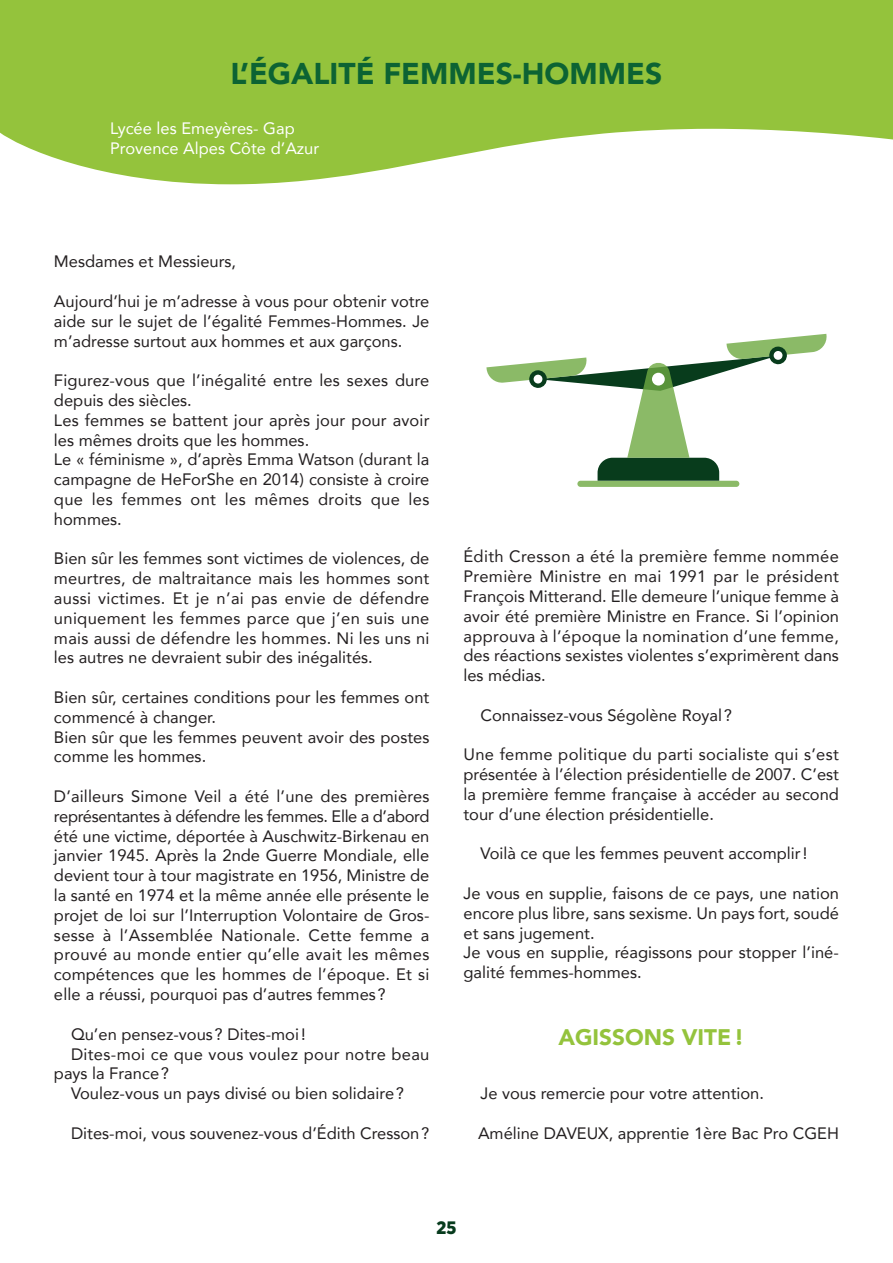
<style>
.page{position:relative;width:893px;height:1263px;background:#fff}
.page>*{position:absolute;margin:0;border:0;box-sizing:border-box;transform-origin:0 0}
.t1{font:900 30px "Avenir";color:#0c6333}
.t2{font:900 22.5px "Avenir";color:#94c33c}
.t3{font:900 18px "Gotham Narrow";color:#073b1d}
.t4{font:16.5px/19.8px "Avenir";color:#231f20;text-align:justify}
.t5{font:16.5px/19.8px "Avenir";color:#fff}
.t6{font:16.5px "Avenir";letter-spacing:.02em;color:#231f20}
</style>
<div class="page">
<svg style="left:0;top:0;width:893px;height:184px;fill:#94c33c"></svg>
<div style="left:577px;top:481px;width:162px;height:6px;background:#8bba67;border-radius:3px"></div>
<svg style="left:486px;top:334px;width:340px;height:147px"></svg>
<svg style="left:773px;top:351px;width:10px;height:9px"></svg>
<h1 class="t1" style="left:231px;top:48px;width:433px">L’ÉGALITÉ FEMMES-HOMMES</h1>
<p class="t5" style="left:110px;top:118px;width:211px">Lycée les Emeyères- Gap<br>Provence Alpes Côte d’Azur</p>
<p class="t4" style="left:54px;top:251px;width:184px">Mesdames et Messieurs,</p>
<p class="t4" style="left:54px;top:291px;width:377px">Aujourd’hui je m’adresse à vous pour obtenir votre aide sur le sujet de l’égalité Femmes-Hommes. Je m’adresse surtout aux hommes et aux garçons.</p>
<p class="t4" style="left:54px;top:370px;width:377px;text-align:left">Figurez-vous que l’inégalité entre les sexes dure depuis des siècles.<br>Les femmes se battent jour après jour pour avoir les mêmes droits que les hommes.<br>Le « féminisme », d’après Emma Watson (durant la campagne de HeForShe en 2014) consiste à croire que les femmes ont les mêmes droits que les hommes.</p>
<p class="t4" style="left:54px;top:548px;width:377px">Bien sûr les femmes sont victimes de violences, de meurtres, de maltraitance mais les hommes sont aussi victimes. Et je n’ai pas envie de défendre uniquement les femmes parce que j’en suis une mais aussi de défendre les hommes. Ni les uns ni les autres ne devraient subir des inégalités.</p>
<p class="t4" style="left:54px;top:687px;width:377px;text-align:left">Bien sûr, certaines conditions pour les femmes ont commencé à changer.<br>Bien sûr que les femmes peuvent avoir des postes comme les hommes.</p>
<p class="t4" style="left:54px;top:786px;width:377px">D’ailleurs Simone Veil a été l’une des premières représentantes à défendre les femmes. Elle a d’abord été une victime, déportée à Auschwitz-Birkenau en janvier 1945. Après la 2nde Guerre Mondiale, elle devient tour à tour magistrate en 1956, Ministre de la santé en 1974 et la même année elle présente le projet de loi sur l’Interruption Volontaire de Gros&shy;sesse à l’Assemblée Nationale. Cette femme a prouvé au monde entier qu’elle avait les mêmes compétences que les hommes de l’époque. Et si elle a réussi, pourquoi pas d’autres femmes ?</p>
<p class="t4" style="left:71px;top:1023px;width:236px">Qu’en pensez-vous ? Dites-moi!</p>
<p class="t6" style="left:71px;top:1040px;width:360px">Dites-moi ce que vous voulez pour notre beau</p>
<p class="t4" style="left:54px;top:1063px;width:117px">pays la France?</p>
<p class="t4" style="left:71px;top:1083px;width:335px">Voulez-vous un pays divisé ou bien solidaire?</p>
<p class="t4" style="left:71px;top:1122px;width:360px">Dites-moi, vous souvenez-vous d’Édith Cresson?</p>
<p class="t4" style="left:463px;top:546px;width:377px">Édith Cresson a été la première femme nommée Première Ministre en mai 1991 par le président François Mitterand. Elle demeure l’unique femme à avoir été première Ministre en France. Si l’opinion approuva à l’époque la nomination d’une femme, des réactions sexistes violentes s’exprimèrent dans les médias.</p>
<p class="t4" style="left:480px;top:705px;width:253px">Connaissez-vous Ségolène Royal ?</p>
<p class="t4" style="left:463px;top:744px;width:377px">Une femme politique du parti socialiste qui s’est présentée à l’élection présidentielle de 2007. C’est la première femme française à accéder au second tour d’une élection présidentielle.</p>
<p class="t4" style="left:480px;top:843px;width:328px">Voilà ce que les femmes peuvent accomplir!</p>
<p class="t4" style="left:463px;top:883px;width:377px;text-align:left">Je vous en supplie, faisons de ce pays, une nation encore plus libre, sans sexisme. Un pays fort, soudé et sans jugement.<br>Je vous en supplie, réagissons pour stopper l’iné&shy;galité femmes-hommes.</p>
<h2 class="t2" style="left:558px;top:1018px;width:187px">AGISSONS VITE!</h2>
<p class="t4" style="left:480px;top:1083px;width:285px">Je vous remercie pour votre attention.</p>
<p class="t4" style="left:478px;top:1122px;width:362px">Améline DAVEUX, apprentie 1ère Bac Pro CGEH</p>
<p class="t3" style="left:437px;top:1216px;width:21px">25</p>
</div>
